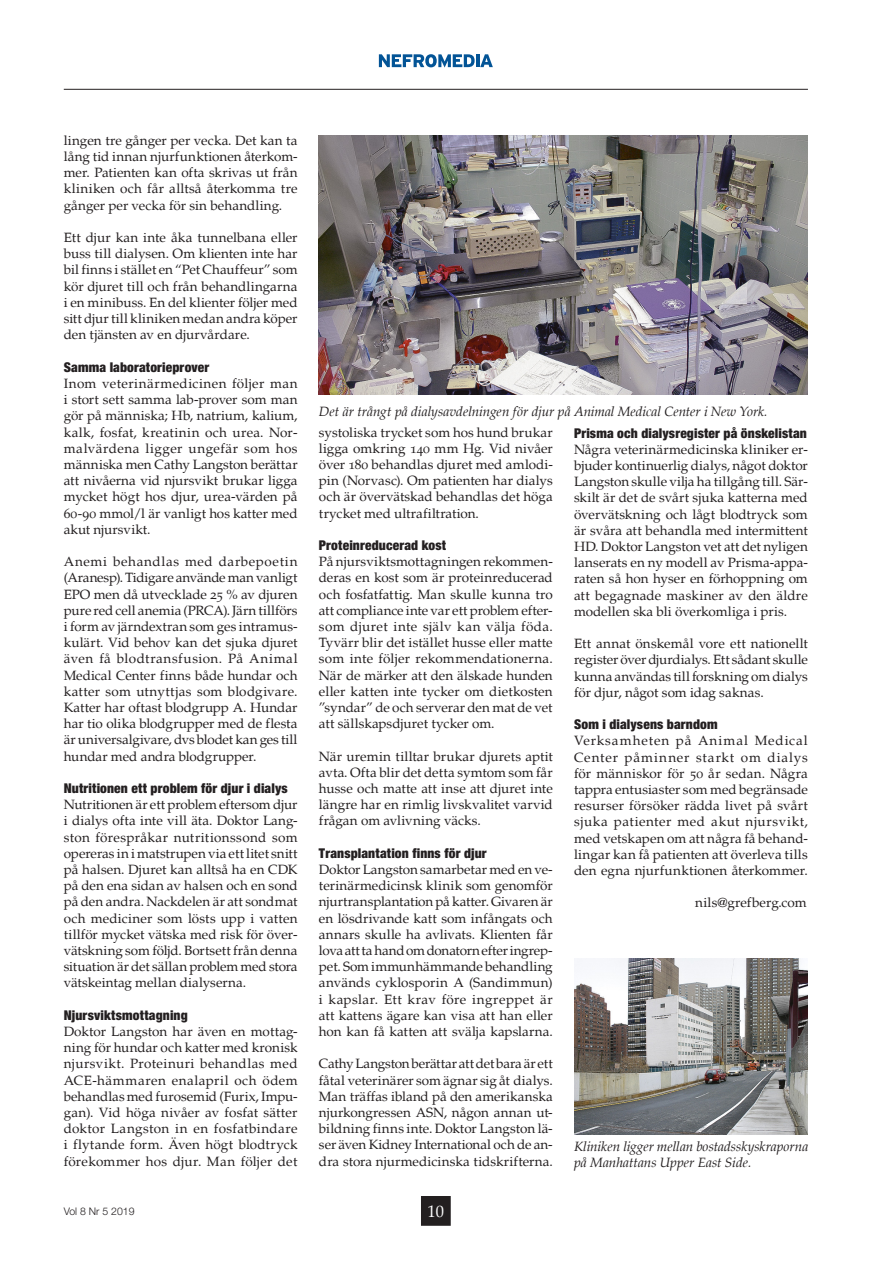
<style>
.page{position:relative;width:893px;height:1263px;background:#fff}
.page>*{position:absolute;margin:0;border:0;box-sizing:border-box;transform-origin:0 0}
.t1{font:16.5px "Palatino";color:#fff}
.t2{font:13.5px/16.2px "Palatino";letter-spacing:.005em;color:#231f20;text-align:justify}
.t3{font:italic 13.5px/16.2px "Palatino";color:#231f20}
.t4{font:300 10.5px "Helvetica Neue LT";color:#231f20}
.s1{font-family:"Helvetica Neue";font-weight:900;font-stretch:condensed}
.s2{font-family:"Palatino SC"}
</style>
<div class="page">
<div style="left:422px;top:1197px;width:28px;height:28px;background:#231f20"></div>
<div style="left:421px;top:1196px;width:30px;height:30px;border:2px solid #231f20"></div>
<svg style="left:379px;top:54px;width:114px;height:14px"></svg>
<hr style="left:64px;top:89px;width:744px;height:1px;background:#231f20">
<img style="left:319px;top:135px;width:489px;height:259px">
<img style="left:574px;top:959px;width:234px;height:175px">
<p class="t2" style="left:64px;top:132px;width:235px">lingen tre gånger per vecka. Det kan ta lång tid innan njurfunktionen återkom&shy;mer. Patienten kan ofta skrivas ut från kliniken och får alltså återkomma tre gånger per vecka för sin behandling.</p>
<p class="t2" style="left:64px;top:230px;width:235px">Ett djur kan inte åka tunnelbana eller buss till dialysen. Om klienten inte har bil finns i stället en “Pet Chauffeur” som kör djuret till och från behandlingarna i en minibuss. En del klienter följer med sitt djur till kliniken medan andra köper den tjänsten av en djurvårdare.</p>
<p class="t2" style="left:64px;top:359px;width:235px;text-align:left"><span class="s1">Samma laboratorieprover<br></span>Inom veterinärmedicinen följer man i stort sett samma lab-prover som man gör på människa; Hb, natrium, kalium, kalk, fosfat, kreatinin och urea. Nor&shy;malvärdena ligger ungefär som hos människa men Cathy Langston berättar att nivåerna vid njursvikt brukar ligga mycket högt hos djur, urea-värden på <span class="s2">60-90</span> mmol/l är vanligt hos katter med akut njursvikt.</p>
<p class="t2" style="left:64px;top:554px;width:235px">Anemi behandlas med darbepoetin (Aranesp). Tidigare använde man vanligt EPO men då utvecklade <span class="s2">25</span> % av djuren pure red cell anemia (PRCA). Järn tillförs i form av järndextran som ges intramus&shy;kulärt. Vid behov kan det sjuka djuret även få blodtransfusion. På Animal Medical Center finns både hundar och katter som utnyttjas som blodgivare.<br>Katter har oftast blodgrupp A. Hundar har tio olika blodgrupper med de flesta är universalgivare, dvs blodet kan ges till hundar med andra blodgrupper.</p>
<p class="t2" style="left:64px;top:780px;width:235px;text-align:left"><span class="s1">Nutritionen ett problem för djur i dialys </span>Nutritionen är ett problem eftersom djur i dialys ofta inte vill äta. Doktor Lang&shy;ston förespråkar nutritionssond som opereras in i matstrupen via ett litet snitt på halsen. Djuret kan alltså ha en CDK på den ena sidan av halsen och en sond på den andra. Nackdelen är att sondmat och mediciner som lösts upp i vatten tillför mycket vätska med risk för över&shy;vätskning som följd. Bortsett från denna situation är det sällan problem med stora vätskeintag mellan dialyserna.</p>
<p class="t2" style="left:64px;top:1007px;width:235px;text-align:left"><span class="s1">Njursviktsmottagning<br></span>Doktor Langston har även en mottag&shy;ning för hundar och katter med kronisk njursvikt. Proteinuri behandlas med ACE-hämmaren enalapril och ödem behandlas med furosemid (Furix, Impu&shy;gan). Vid höga nivåer av fosfat sätter doktor Langston in en fosfatbindare i flytande form. Även högt blodtryck förekommer hos djur. Man följer det</p>
<p class="t3" style="left:319px;top:404px;width:450px">Det är trångt på dialysavdelningen för djur på Animal Medical Center i New York.</p>
<p class="t2" style="left:319px;top:424px;width:235px">systoliska trycket som hos hund brukar ligga omkring <span class="s2">140</span> mm Hg. Vid nivåer över <span class="s2">180</span> behandlas djuret med amlodi&shy;pin (Norvasc). Om patienten har dialys och är övervätskad behandlas det höga trycket med ultrafiltration.</p>
<p class="t2" style="left:319px;top:537px;width:235px;text-align:left"><span class="s1">Proteinreducerad kost<br></span>På njursviktsmottagningen rekommen&shy;deras en kost som är proteinreducerad och fosfatfattig. Man skulle kunna tro att compliance inte var ett problem efter&shy;som djuret inte själv kan välja föda.<br>Tyvärr blir det istället husse eller matte som inte följer rekommendationerna.<br>När de märker att den älskade hunden eller katten inte tycker om dietkosten ”syndar” de och serverar den mat de vet att sällskapsdjuret tycker om.</p>
<p class="t2" style="left:319px;top:748px;width:235px">När uremin tilltar brukar djurets aptit avta. Ofta blir det detta symtom som får husse och matte att inse att djuret inte längre har en rimlig livskvalitet varvid frågan om avlivning väcks.</p>
<p class="t2" style="left:319px;top:845px;width:235px;text-align:left"><span class="s1">Transplantation finns för djur<br></span>Doktor Langston samarbetar med en ve&shy;terinärmedicinsk klinik som genomför njurtransplantation på katter. Givaren är en lösdrivande katt som infångats och annars skulle ha avlivats. Klienten får lova att ta hand om donatorn efter ingrep&shy;pet. Som immunhämmande behandling används cyklosporin A (Sandimmun) i kapslar. Ett krav före ingreppet är att kattens ägare kan visa att han eller hon kan få katten att svälja kapslarna.</p>
<p class="t2" style="left:319px;top:1056px;width:235px">Cathy Langston berättar att det bara är ett fåtal veterinärer som ägnar sig åt dialys.<br>Man träffas ibland på den amerikanska njurkongressen ASN, någon annan ut&shy;bildning finns inte. Doktor Langston lä&shy;ser även Kidney International och de an&shy;dra stora njurmedicinska tidskrifterna.</p>
<p class="t2" style="left:574px;top:425px;width:235px"><span class="s1">Prisma och dialysregister på önskelistan </span>Några veterinärmedicinska kliniker er&shy;bjuder kontinuerlig dialys, något doktor Langston skulle vilja ha tillgång till. Sär&shy;skilt är det de svårt sjuka katterna med övervätskning och lågt blodtryck som är svåra att behandla med intermittent HD. Doktor Langston vet att det nyligen lanserats en ny modell av Prisma-appa&shy;raten så hon hyser en förhoppning om att begagnade maskiner av den äldre modellen ska bli överkomliga i pris.</p>
<p class="t2" style="left:574px;top:636px;width:235px">Ett annat önskemål vore ett nationellt register över djurdialys. Ett sådant skulle kunna användas till forskning om dialys för djur, något som idag saknas.</p>
<p class="t2" style="left:574px;top:717px;width:235px;text-align:left"><span class="s1">Som i dialysens barndom </span>Verksamheten på Animal Medical Center påminner starkt om dialys för människor för <span class="s2">50</span> år sedan. Några tappra entusiaster som med begränsade resurser försöker rädda livet på svårt sjuka patienter med akut njursvikt, med vetskapen om att några få behand&shy;lingar kan få patienten att överleva tills den egna njurfunktionen återkommer.</p>
<p class="t2" style="left:695px;top:895px;width:113px">nils@grefberg.com</p>
<p class="t3" style="left:574px;top:1138px;width:236px">Kliniken ligger mellan bostadsskyskraporna på Manhattans Upper East Side.</p>
<p class="t4" style="left:64px;top:1204px;width:72px">Vol 8 Nr 5 2019</p>
<p class="t1" style="left:428px;top:1198px;width:18px">1 07</p>
</div>
